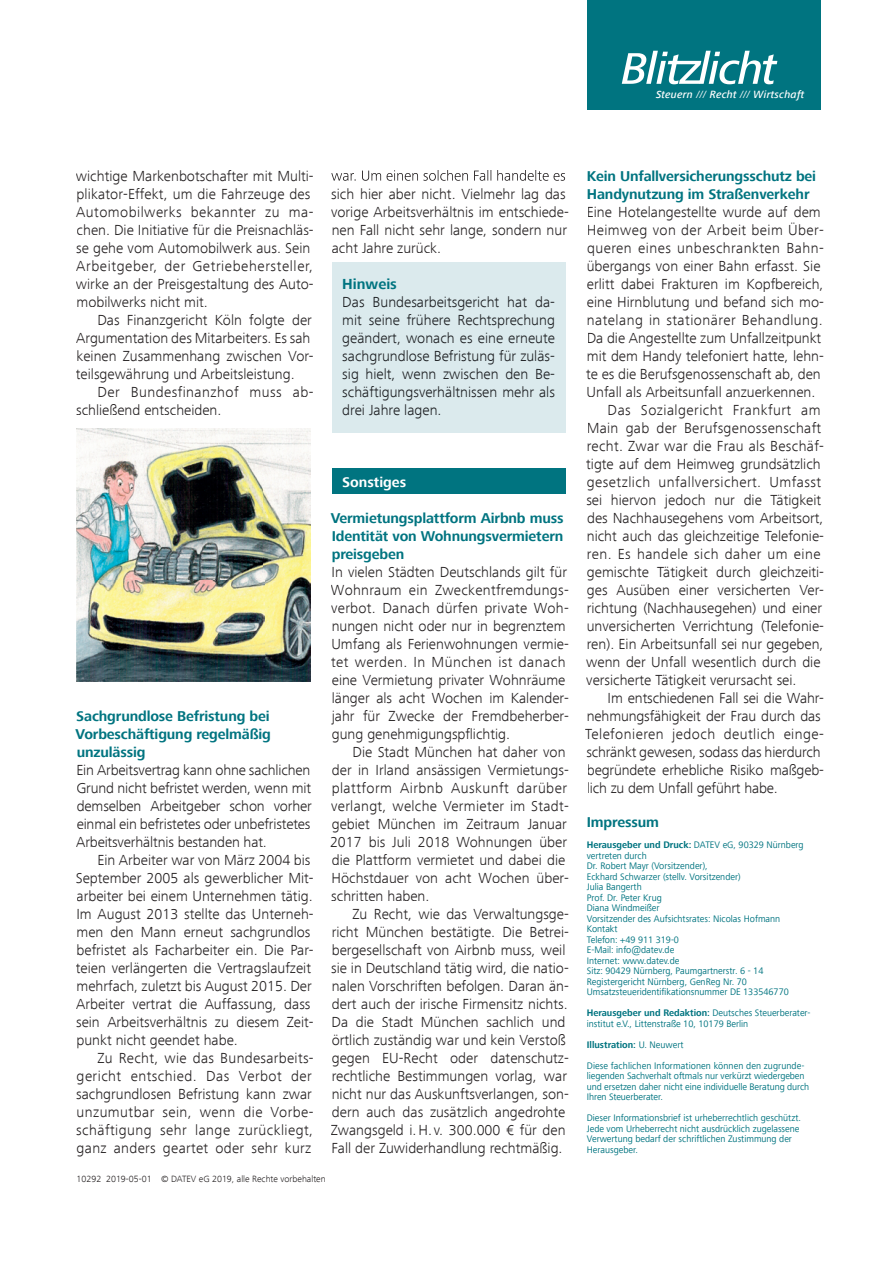
<style>
.page{position:relative;width:893px;height:1263px;background:#fff}
.page>*{position:absolute;margin:0;border:0;box-sizing:border-box;transform-origin:0 0}
.t1{font:300 15px/18px "Frutiger Next Com";color:#231f20}
.t2{font:300 15px/18px "Frutiger Next Com";letter-spacing:.03em;color:#231f20}
.t3{font:300 15px/18px "Frutiger Next Com";letter-spacing:.02em;color:#231f20}
.t4{font:300 15px/18px "Frutiger Next Com";color:#1a1c1f;text-align:justify}
.t5{font:700 15px "Frutiger Next Com";color:#007480}
.t6{font:700 14.7px/18px "Frutiger Next Com";letter-spacing:-.01em;color:#007480;text-align:justify}
.t7{font:700 14.7px "Frutiger Next Com";color:#fff}
.t8{font:italic 500 10.8px "Frutiger Next Com";letter-spacing:.02em;color:#fff}
.t9{font:9.75px/10.5px "Frutiger Next Com";color:#007480;scale:.96 1}
.t10{font:300 9.3px "Frutiger Next Com";color:#231f20}
.s1{font-weight:400}
.s2{font-weight:700}
</style>
<div class="page">
<div style="left:587px;top:0;width:234px;height:110px;background:#007480"></div>
<svg style="left:622px;top:51px;width:155px;height:33px"></svg>
<div style="left:332px;top:469px;width:234px;height:25px;background:#007480"></div>
<svg style="left:331px;top:170px;width:235px;height:11px"></svg>
<div style="left:332px;top:262px;width:234px;height:171px;background:#dbeaed"></div>
<img style="left:77px;top:428px;width:233px;height:253px">
<p class="t8" style="left:656px;top:88px;width:150px">Steuern <span class="s1">///</span> Recht <span class="s1">///</span> Wirtschaft</p>
<p class="t1" style="left:76px;top:167px;width:239px">wichtige Markenbotschafter mit Multi&shy;plikator-Effekt, um die Fahrzeuge des Automobilwerks bekannter zu ma&shy;chen. Die Initiative für die Preisnachläs&shy;se gehe vom Automobilwerk aus. Sein Arbeitgeber, der Getriebehersteller, wirke an der Preisgestaltung des Auto&shy;mobilwerks nicht mit.</p>
<p class="t1" style="left:76px;top:311px;width:239px;text-indent:21px">Das Finanzgericht Köln folgte der Argumentation des Mitarbeiters. Es sah keinen Zusammenhang zwischen Vor&shy;teilsgewährung und Arbeitsleistung.</p>
<p class="t2" style="left:76px;top:383px;width:239px;text-indent:21px">Der Bundesfinanzhof muss ab&shy;schließend entscheiden.</p>
<p class="t1" style="left:331px;top:185px;width:239px">sich hier aber nicht. Vielmehr lag das vorige Arbeitsverhältnis im entschiede&shy;nen Fall nicht sehr lange, sondern nur acht Jahre zurück.</p>
<p class="t5" style="left:342px;top:275px;width:56px">Hinweis</p>
<p class="t4" style="left:342px;top:293px;width:214px">Das Bundesarbeitsgericht hat da&shy;mit seine frühere Rechtsprechung geändert, wonach es eine erneute sachgrundlose Befristung für zuläs&shy;sig hielt, wenn zwischen den Be&shy;schäftigungsverhältnissen mehr als drei Jahre lagen.</p>
<p class="t6" style="left:76px;top:707px;width:197px">Sachgrundlose Befristung bei Vorbeschäftigung regelmäßig unzulässig</p>
<p class="t1" style="left:76px;top:761px;width:237px;text-align:justify">Ein Arbeitsvertrag kann ohne sachlichen Grund nicht befristet werden, wenn mit demselben Arbeitgeber schon vorher einmal ein befristetes oder unbefristetes Arbeitsverhältnis bestanden hat.</p>
<p class="t1" style="left:76px;top:851px;width:239px;text-indent:22px">Ein Arbeiter war von März 2004 bis September 2005 als gewerblicher Mit&shy;arbeiter bei einem Unternehmen tätig.<br>Im August 2013 stellte das Unterneh&shy;men den Mann erneut sachgrundlos befristet als Facharbeiter ein. Die Par&shy;teien verlängerten die Vertragslaufzeit mehrfach, zuletzt bis August 2015. Der Arbeiter vertrat die Auffassung, dass sein Arbeitsverhältnis zu diesem Zeit&shy;punkt nicht geendet habe.</p>
<p class="t3" style="left:76px;top:1049px;width:239px;text-indent:21px">Zu Recht, wie das Bundesarbeits&shy;gericht entschied. Das Verbot der sachgrundlosen Befristung kann zwar unzumutbar sein, wenn die Vorbe&shy;schäftigung sehr lange zurückliegt, ganz anders geartet oder sehr kurz</p>
<p class="t7" style="left:342px;top:473px;width:66px">Sonstiges</p>
<p class="t6" style="left:331px;top:509px;width:234px">Vermietungsplattform Airbnb muss Identität von Wohnungsvermietern preisgeben</p>
<p class="t1" style="left:331px;top:563px;width:239px">In vielen Städten Deutschlands gilt für Wohnraum ein Zweckentfremdungs&shy;verbot. Danach dürfen private Woh&shy;nungen nicht oder nur in begrenztem Umfang als Ferienwohnungen vermie&shy;tet werden. In München ist danach eine Vermietung privater Wohnräume länger als acht Wochen im Kalender&shy;jahr für Zwecke der Fremdbeherber&shy;gung genehmigungspflichtig.</p>
<p class="t1" style="left:330px;top:743px;width:240px;text-indent:22px">Die Stadt München hat daher von der in Irland ansässigen Vermietungs&shy;plattform Airbnb Auskunft darüber verlangt, welche Vermieter im Stadt&shy;gebiet München im Zeitraum Januar 2017 bis Juli 2018 Wohnungen über die Plattform vermietet und dabei die Höchstdauer von acht Wochen über&shy;schritten haben.</p>
<p class="t1" style="left:331px;top:905px;width:240px;text-indent:22px">Zu Recht, wie das Verwaltungsge&shy;richt München bestätigte. Die Betrei&shy;bergesellschaft von Airbnb muss, weil sie in Deutschland tätig wird, die natio&shy;nalen Vorschriften befolgen. Daran än&shy;dert auch der irische Firmensitz nichts.<br>Da die Stadt München sachlich und örtlich zuständig war und kein Verstoß gegen EU-Recht oder datenschutz&shy;rechtliche Bestimmungen vorlag, war nicht nur das Auskunftsverlangen, son&shy;dern auch das zusätzlich angedrohte Zwangsgeld i. H. v. 300.000 € für den Fall der Zuwiderhandlung rechtmäßig.</p>
<p class="t10" style="left:77px;top:1174px;width:251px">10292 2019-05-01 © DATEV eG 2019, alle Rechte vorbehalten</p>
<p class="t6" style="left:587px;top:167px;width:231px">Kein Unfallversicherungsschutz bei<br>Handynutzung im Straßenverkehr</p>
<p class="t1" style="left:587px;top:203px;width:236px">Eine Hotelangestellte wurde auf dem</p>
<p class="t2" style="left:587px;top:221px;width:239px">Heimweg von der Arbeit beim Über-</p>
<p class="t2" style="left:587px;top:239px;width:238px">queren eines unbeschrankten Bahn-</p>
<p class="t1" style="left:587px;top:257px;width:235px">übergangs von einer Bahn erfasst. Sie</p>
<p class="t1" style="left:587px;top:275px;width:238px">erlitt dabei Frakturen im Kopfbereich,</p>
<p class="t1" style="left:587px;top:293px;width:238px">eine Hirnblutung und befand sich mo-</p>
<p class="t2" style="left:587px;top:311px;width:238px">natelang in stationärer Behandlung.</p>
<p class="t1" style="left:587px;top:329px;width:236px">Da die Angestellte zum Unfallzeitpunkt</p>
<p class="t1" style="left:587px;top:347px;width:239px">mit dem Handy telefoniert hatte, lehn-</p>
<p class="t1" style="left:586px;top:365px;width:236px">te es die Berufsgenossenschaft ab, den</p>
<p class="t1" style="left:586px;top:383px;width:230px">Unfall als Arbeitsunfall anzuerkennen.</p>
<p class="t2" style="left:608px;top:401px;width:215px">Das Sozialgericht Frankfurt am</p>
<p class="t3" style="left:587px;top:419px;width:236px">Main gab der Berufsgenossenschaft</p>
<p class="t3" style="left:587px;top:437px;width:239px">recht. Zwar war die Frau als Beschäf-</p>
<p class="t1" style="left:586px;top:455px;width:236px">tigte auf dem Heimweg grundsätzlich</p>
<p class="t2" style="left:587px;top:473px;width:236px">gesetzlich unfallversichert. Umfasst</p>
<p class="t1" style="left:586px;top:491px;width:236px">sei hiervon jedoch nur die Tätigkeit</p>
<p class="t1" style="left:587px;top:509px;width:238px">des Nachhausegehens vom Arbeitsort,</p>
<p class="t1" style="left:587px;top:527px;width:239px">nicht auch das gleichzeitige Telefonie-</p>
<p class="t2" style="left:587px;top:545px;width:235px">ren. Es handele sich daher um eine</p>
<p class="t1" style="left:587px;top:563px;width:239px">gemischte Tätigkeit durch gleichzeiti-</p>
<p class="t1" style="left:587px;top:581px;width:238px">ges Ausüben einer versicherten Ver-</p>
<p class="t1" style="left:587px;top:599px;width:237px">richtung (Nachhausegehen) und einer</p>
<p class="t1" style="left:587px;top:617px;width:239px">unversicherten Verrichtung (Telefonie-</p>
<p class="t1" style="left:587px;top:635px;width:238px">ren). Ein Arbeitsunfall sei nur gegeben,</p>
<p class="t1" style="left:586px;top:653px;width:236px">wenn der Unfall wesentlich durch die</p>
<p class="t1" style="left:586px;top:671px;width:212px">versicherte Tätigkeit verursacht sei.</p>
<p class="t1" style="left:608px;top:689px;width:218px">Im entschiedenen Fall sei die Wahr-</p>
<p class="t1" style="left:587px;top:707px;width:235px">nehmungsfähigkeit der Frau durch das</p>
<p class="t2" style="left:585px;top:725px;width:240px">Telefonieren jedoch deutlich einge-</p>
<p class="t1" style="left:586px;top:743px;width:236px">schränkt gewesen, sodass das hierdurch</p>
<p class="t1" style="left:587px;top:761px;width:239px">begründete erhebliche Risiko maßgeb-</p>
<p class="t1" style="left:587px;top:779px;width:193px">lich zu dem Unfall geführt habe.</p>
<p class="t6" style="left:587px;top:813px;width:74px">Impressum</p>
<p class="t9" style="left:587px;top:839px;width:227px"><span class="s2">Herausgeber und Druck:</span> DATEV eG, 90329 Nürnberg vertreten durch<br>Dr. Robert Mayr (Vorsitzender),<br>Eckhard Schwarzer (stellv. Vorsitzender)<br>Julia Bangerth<br>Prof. Dr. Peter Krug<br>Diana Windmeißer<br>Vorsitzender des Aufsichtsrates: Nicolas Hofmann<br>Kontakt<br>Telefon: +49 911 319-0<br>E-Mail: info@datev.de<br>Internet: www.datev.de<br>Sitz: 90429 Nürnberg, Paumgartnerstr. 6 - 14<br>Registergericht Nürnberg, GenReg Nr. 70<br>Umsatzsteueridentifikationsnummer DE 133546770</p>
<p class="t9" style="left:587px;top:1007px;width:235px"><span class="s2">Herausgeber und Redaktion:</span> Deutsches Steuerberater&shy;institut e.V., Littenstraße 10, 10179 Berlin</p>
<p class="t9" style="left:587px;top:1034px;width:228px;line-height:21px"><span class="s2">Illustration:</span> U. Neuwert<br>Diese fachlichen Informationen können den zugrunde-</p>
<p class="t9" style="left:587px;top:1070px;width:233px">liegenden Sachverhalt oftmals nur verkürzt wiedergeben und ersetzen daher nicht eine individuelle Beratung durch<br>Ihren Steuerberater.</p>
<p class="t9" style="left:587px;top:1112px;width:225px">Dieser Informationsbrief ist urheberrechtlich geschützt.<br>Jede vom Urheberrecht nicht ausdrücklich zugelassene Verwertung bedarf der schriftlichen Zustimmung der Herausgeber.</p>
</div>
